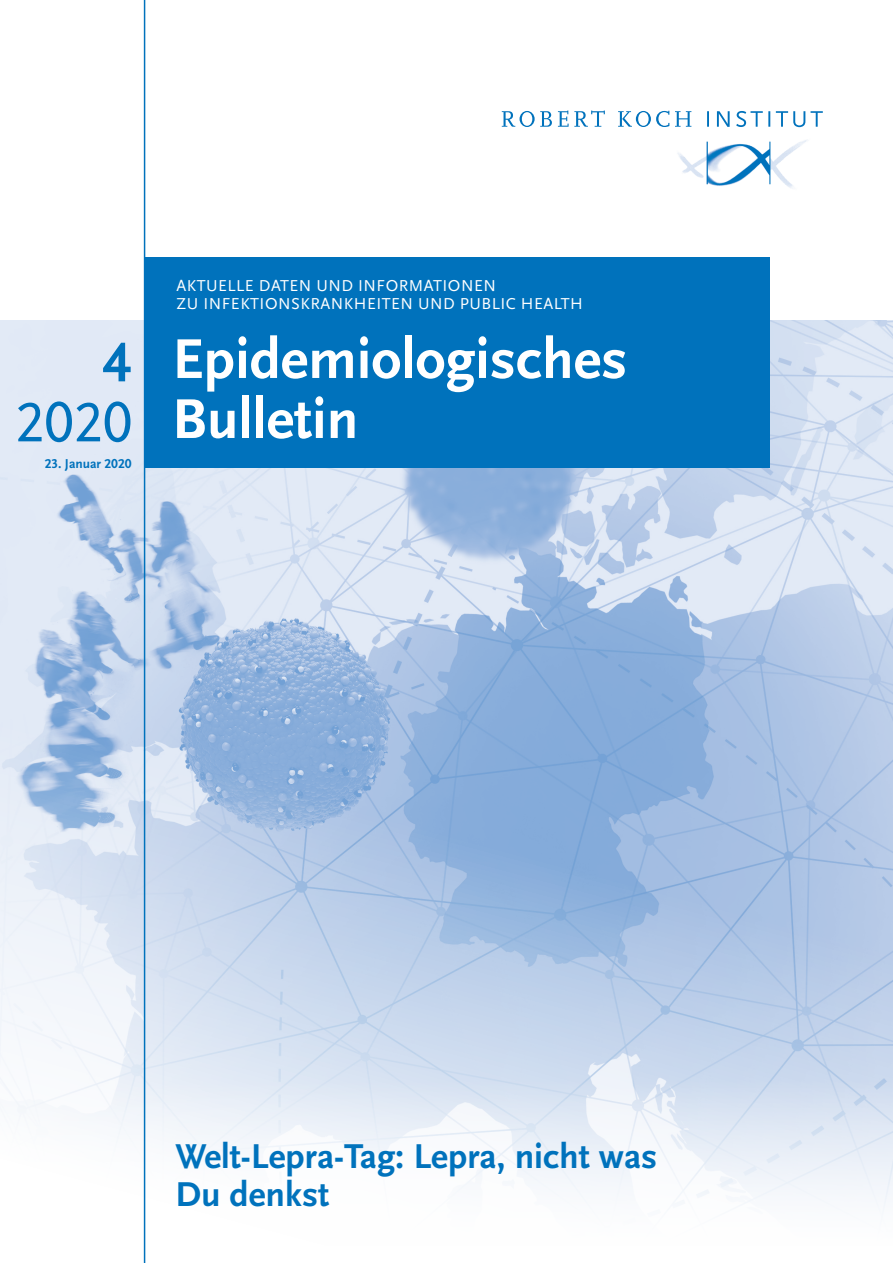
<style>
.page{position:relative;width:893px;height:1263px;background:#fff}
.page>*{position:absolute;margin:0;border:0;box-sizing:border-box;transform-origin:0 0}
.t1{font:700 58.5px/60px "Scala Sans Pro";color:#fff}
.t2{font:58.5px "Scala Sans Pro";color:#0072bc}
.t3{font:700 58.5px "Scala Sans Pro";color:#0072bc}
.t4{font:700 36px/37.8px "Scala Sans Pro";color:#0072bc}
.t5{font:16.5px/18px "Scala Sans Pro";letter-spacing:.03em;color:#fff}
.P_-_Erscheinungsdatu{font:700 13.5px "Scala Sans Pro";color:#0072bc}
</style>
<div class="page">
<img style="left:0;top:321px;width:893px;height:757px">
<svg style="left:0;top:1078px;width:893px;height:185px"></svg>
<svg style="left:502px;top:111px;width:321px;height:16px"></svg>
<img style="left:677px;top:140px;width:130px;height:48px">
<div style="left:145px;top:258px;width:625px;height:210px;background:#0072bc"></div>
<hr style="left:144px;top:0;width:1px;height:1263px;background:#0072bc">
<h1 class="t3" style="left:103px;top:328px;width:29px">4</h1>
<h1 class="t2" style="left:15px;top:388px;width:119px">2020</h1>
<p class="P_-_Erscheinungsdatu" style="left:45px;top:455px;width:88px">23. Januar 2020</p>
<p class="t5" style="left:177px;top:277px;width:408px">AKTUELLE DATEN UND INFORMATIONEN<br>ZU INFEKTIONSKRANKHEITEN UND PUBLIC HEALTH</p>
<h1 class="t1" style="left:172px;top:329px;width:457px">Epidemiologisches<br>Bulletin</h1>
<p class="t4" style="left:175px;top:1138px;width:483px">Welt-Lepra-Tag: Lepra, nicht was<br>Du denkst</p>
</div>
